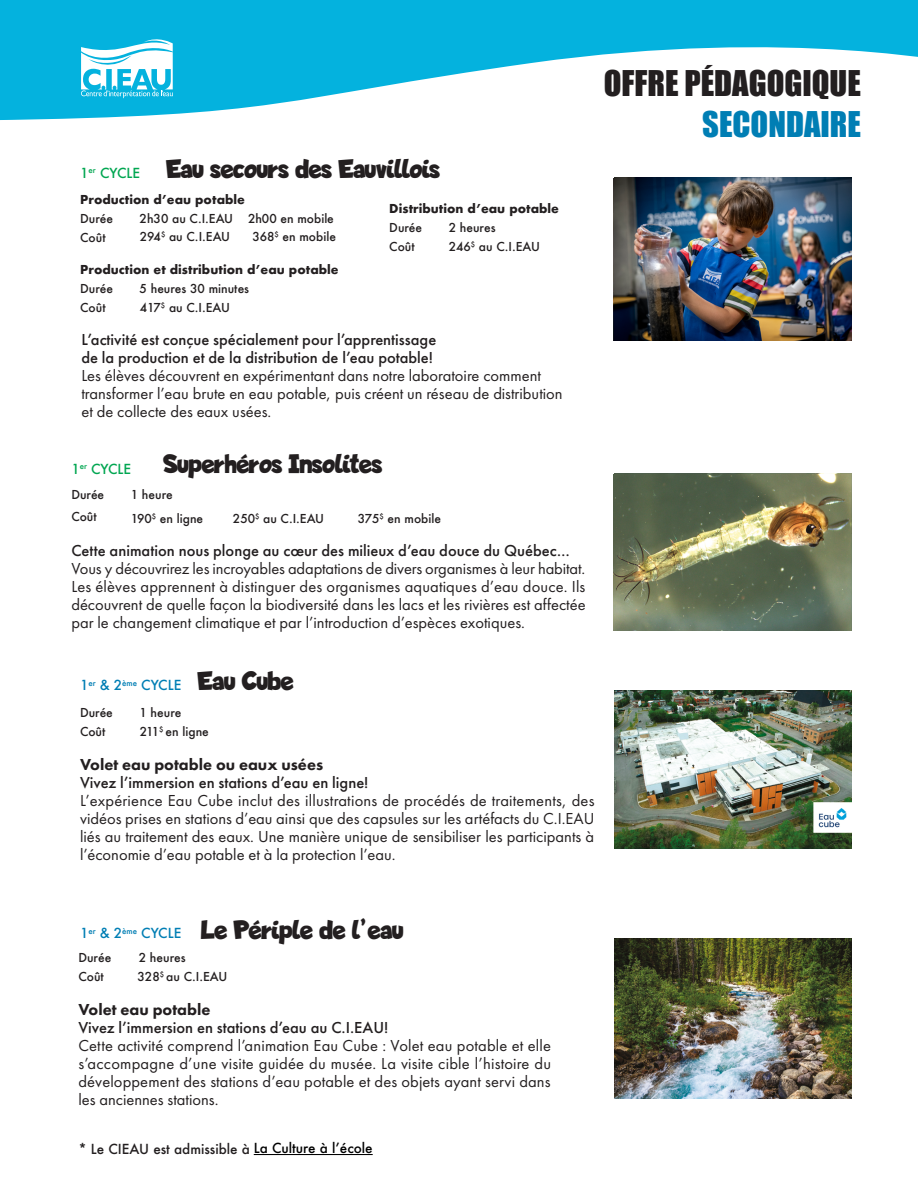
<style>
.page{position:relative;width:918px;height:1188px;background:#fff}
.page>*{position:absolute;margin:0;border:0;box-sizing:border-box;transform-origin:0 0}
.t1{font:32.55px "Impact";color:#231f20}
.t2{font:32.55px "Impact";color:#007eb4}
.t3{font:700 27px "Lapsus Pro";color:#231f20}
.t4{font:16.5px/18px "Futura PT";color:#231f20;text-align:justify}
.t5{font:500 16.5px/18px "Futura PT";color:#231f20}
.t6{font:800 16.5px "Futura PT";color:#231f20}
.t7{font:500 13.5px "Futura";color:#231f20}
.t8{font:500 13.5px "Futura";color:#007eb4}
.t9{font:500 13.5px "Futura";color:#00a651}
.t10{font:500 12px "Futura";color:#231f20}
.t11{font:700 12px "Futura";color:#231f20}
.s1{font-family:"Futura";font-weight:500;font-size:13.5px;color:#00a651}
.s2{font-family:"Lapsus Pro";font-weight:700;font-size:27px;color:#231f20}
.s3{color:#000}
</style>
<div class="page">
<img style="left:614px;top:690px;width:238px;height:159px">
<svg style="left:0;top:0;width:918px;height:120px;fill:#04b2de"></svg>
<svg style="left:81px;top:35px;width:92px;height:63px"></svg>
<hr style="left:254px;top:1154px;width:119px;height:1px;background:#000">
<img style="left:614px;top:474px;width:236px;height:157px">
<img style="left:615px;top:690px;width:236px;height:157px">
<img style="left:615px;top:938px;width:237px;height:160px">
<img style="left:614px;top:178px;width:238px;height:163px">
<h2 class="t3" style="left:80px;top:154px;width:361px"><span class="s1">1</span><sup>er</sup> <span class="s1">CYCLE</span> Eau secours des Eauvillois</h2>
<p class="t11" style="left:80px;top:191px;width:166px">Production d’eau potable</p>
<p class="t10" style="left:80px;top:210px;width:34px">Durée</p>
<p class="t10" style="left:140px;top:210px;width:196px">2h30 au C.I.EAU 2h00 en mobile</p>
<p class="t10" style="left:80px;top:229px;width:27px">Coût</p>
<p class="t11" style="left:80px;top:261px;width:260px">Production et distribution d’eau potable</p>
<p class="t10" style="left:80px;top:281px;width:34px">Durée</p>
<p class="t10" style="left:140px;top:281px;width:111px">5 heures 30 minutes</p>
<p class="t10" style="left:80px;top:300px;width:27px">Coût</p>
<p class="t11" style="left:389px;top:200px;width:171px">Distribution d’eau potable</p>
<p class="t10" style="left:389px;top:219px;width:34px">Durée</p>
<p class="t10" style="left:449px;top:219px;width:48px">2 heures</p>
<p class="t10" style="left:389px;top:238px;width:27px">Coût</p>
<p class="t10" style="left:140px;top:228px;width:92px">294<sup>$</sup> au C.I.EAU</p>
<p class="t10" style="left:252px;top:228px;width:85px">368<sup>$</sup> en mobile</p>
<p class="t10" style="left:449px;top:238px;width:93px">246<sup>$</sup> au C.I.EAU</p>
<p class="t10" style="left:140px;top:300px;width:92px">417<sup>$</sup> au C.I.EAU</p>
<p class="t5" style="left:81px;top:331px;width:356px">L’activité est conçue spécialement pour l’apprentissage de la production et de la distribution de l’eau potable!</p>
<p class="t4" style="left:81px;top:366px;width:483px;text-align:left">Les élèves découvrent en expérimentant dans notre laboratoire comment transformer l’eau brute en eau potable, puis créent un réseau de distribution et de collecte des eaux usées.</p>
<p class="t9" style="left:71px;top:459px;width:61px">1<sup>er</sup> CYCLE</p>
<h2 class="t3" style="left:164px;top:449px;width:220px">Superhéros Insolites</h2>
<p class="t10" style="left:71px;top:487px;width:34px">Durée</p>
<p class="t10" style="left:131px;top:487px;width:43px">1 heure</p>
<p class="t10" style="left:71px;top:509px;width:27px">Coût</p>
<p class="t5" style="left:71px;top:541px;width:500px">Cette animation nous plonge au cœur des milieux d’eau douce du Québec…</p>
<p class="t4" style="left:71px;top:559px;width:516px">Vous y découvrirez les incroyables adaptations de divers organismes à leur habitat.<br>Les élèves apprennent à distinguer des organismes aquatiques d’eau douce. Ils découvrent de quelle façon la biodiversité dans les lacs et les rivières est affectée par le changement climatique et par l’introduction d’espèces exotiques.</p>
<p class="t10" style="left:131px;top:510px;width:74px">190<sup>$</sup> en ligne</p>
<p class="t10" style="left:233px;top:510px;width:93px">250<sup>$</sup> au C.I.EAU</p>
<p class="t10" style="left:358px;top:510px;width:85px">375<sup>$</sup> en mobile</p>
<h1 class="t1" style="left:604px;top:58px;width:259px">OFFRE PÉDAGOGIQUE</h1>
<h1 class="t2" style="left:702px;top:99px;width:160px">SECONDAIRE</h1>
<p class="t8" style="left:80px;top:676px;width:215px">1<sup>er</sup> &amp; 2<sup>ème</sup> CYCLE <span class="s2">Eau Cube</span></p>
<p class="t10" style="left:80px;top:704px;width:34px">Durée</p>
<p class="t10" style="left:139px;top:704px;width:43px">1 heure</p>
<p class="t10" style="left:80px;top:723px;width:27px">Coût</p>
<p class="t6" style="left:80px;top:754px;width:245px">Volet eau potable ou eaux usées</p>
<p class="t5" style="left:80px;top:774px;width:290px">Vivez l’immersion en stations d’eau en ligne!</p>
<p class="t4" style="left:80px;top:792px;width:516px">L’expérience Eau Cube inclut des illustrations de procédés de traitements, des vidéos prises en stations d’eau ainsi que des capsules sur les artéfacts du C.I.EAU liés au traitement des eaux. Une manière unique de sensibiliser les participants à l’économie d’eau potable et à la protection l’eau.</p>
<p class="t10" style="left:140px;top:723px;width:71px">211<sup>$</sup> en ligne</p>
<p class="t8" style="left:80px;top:924px;width:103px">1<sup>er</sup> &amp; 2<sup>ème</sup> CYCLE</p>
<h2 class="t3" style="left:201px;top:914px;width:204px">Le Périple de l’eau</h2>
<p class="t10" style="left:78px;top:949px;width:34px">Durée</p>
<p class="t10" style="left:139px;top:949px;width:48px">2 heures</p>
<p class="t10" style="left:78px;top:968px;width:27px">Coût</p>
<p class="t6" style="left:78px;top:1000px;width:134px">Volet eau potable</p>
<p class="t5" style="left:78px;top:1019px;width:311px">Vivez l’immersion en stations d’eau au C.I.EAU!</p>
<p class="t4" style="left:78px;top:1037px;width:474px">Cette activité comprend l’animation Eau Cube : Volet eau potable et elle s’accompagne d’une visite guidée du musée. La visite cible l’histoire du développement des stations d’eau potable et des objets ayant servi dans les anciennes stations.</p>
<p class="t10" style="left:138px;top:968px;width:91px">328<sup>$</sup> au C.I.EAU</p>
<p class="t7" style="left:78px;top:1139px;width:296px">* Le CIEAU est admissible à <span class="s3">La Culture à l’école</span></p>
<p class="t7" style="left:336px;top:1139px;width:6px">ʼ</p>
</div>
